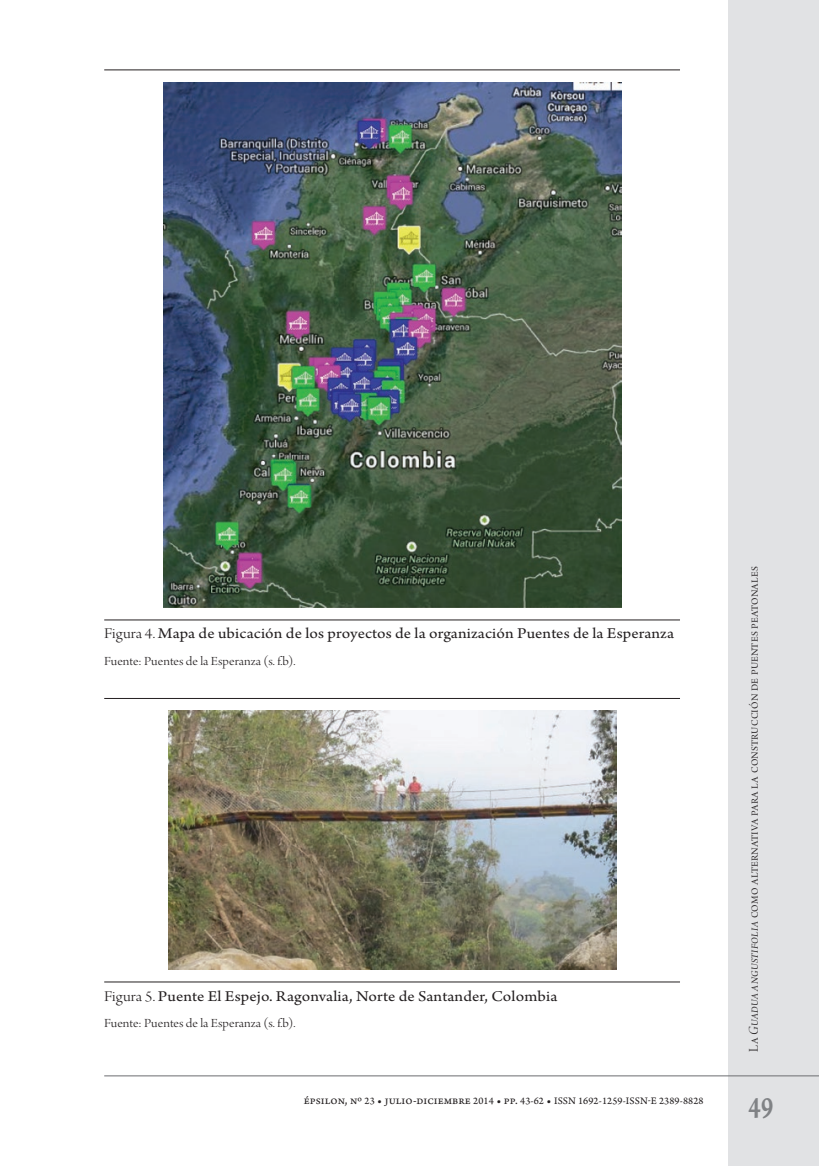
<style>
.page{position:relative;width:819px;height:1166px;background:#fff}
.page>*{position:absolute;margin:0;border:0;box-sizing:border-box;transform-origin:0 0}
.t1{font:31.5px "Arno Pro Smbd Caption";color:#808285;scale:.75 1}
.t2{font:15.75px "Arno Pro";letter-spacing:.005em;color:#231f20;scale:1.1 1}
.t3{font:14px "Arno Pro Light Display";letter-spacing:.015em;color:#231f20}
.t4{font:13.12px "Arno Pro Light Display";letter-spacing:.005em;color:#231f20;scale:1.1 1}
.t5{font:10.5px "Arno Pro Sm Text";letter-spacing:.01em;color:#231f20}
.s1{font-family:"Arno Pro Light Display"}
.s2{font-size:12.25px}
.s3{font-family:"Arno Pro Light Italic Display"}
</style>
<div class="page">
<div style="left:728px;top:0;width:91px;height:1166px;background:#e1e2e4"></div>
<hr style="left:104px;top:1075px;width:715px;height:1px;background:#6c6d70">
<hr style="left:104px;top:69px;width:576px;height:1px;background:#231f20">
<hr style="left:104px;top:619px;width:576px;height:1px;background:#231f20">
<img style="left:163px;top:82px;width:458px;height:525px">
<hr style="left:104px;top:698px;width:576px;height:1px;background:#231f20">
<hr style="left:104px;top:981px;width:576px;height:1px;background:#231f20">
<img style="left:168px;top:711px;width:448px;height:258px">
<p class="t2" style="left:104px;top:625px;width:519px"><span class="s1">Figura 4.</span> Mapa de ubicación de los proyectos de la organización Puentes de la Esperanza</p>
<p class="t4" style="left:104px;top:654px;width:175px">Fuente: Puentes de la Esperanza (s. f.b).</p>
<p class="t2" style="left:104px;top:987px;width:413px"><span class="s1">Figura 5.</span> Puente El Espejo. Ragonvalia, Norte de Santander, Colombia</p>
<p class="t4" style="left:104px;top:1016px;width:175px">Fuente: Puentes de la Esperanza (s. f.b).</p>
<p class="t5" style="left:304px;top:1094px;width:401px"><span class="s2">épsilon, nº</span> 23 <span class="s2">• julio-diciembre</span> 2014 <span class="s2">• pp.</span> 43-62 <span class="s2">•</span> ISSN 1692-1259-IssN-e 2389-8828</p>
<p class="t3" style="left:746px;top:1052px;width:487px;rotate:-90deg">La <span class="s3">Guadua angustifolia</span> como alternativa para la construcción de puentes peatonales</p>
<h1 class="t1" style="left:748px;top:1088px;width:34px">49</h1>
</div>
